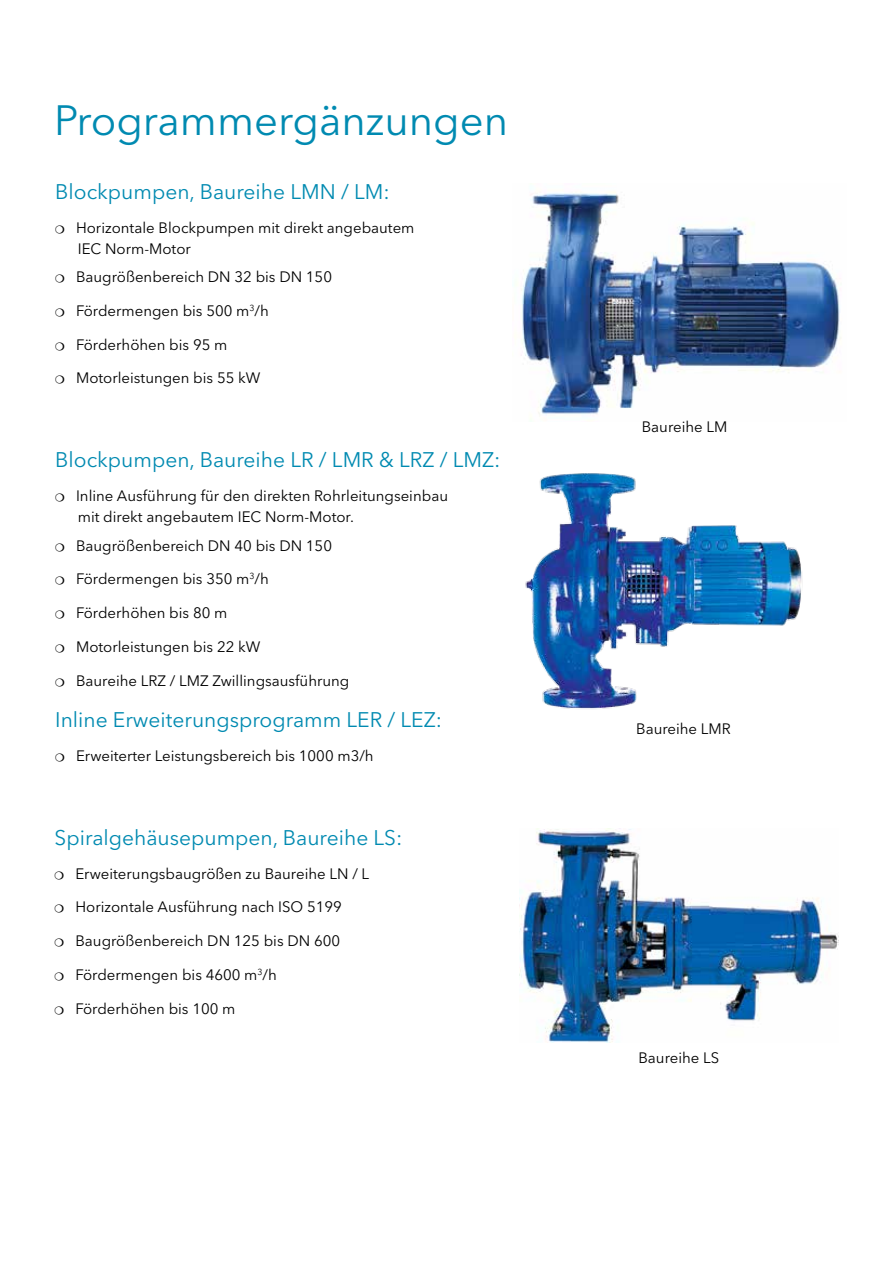
<style>
.page{position:relative;width:893px;height:1263px;background:#fff}
.page>*{position:absolute;margin:0;border:0;box-sizing:border-box;transform-origin:0 0}
.t1{font:42px "Avenir Next LT Pro";color:#008ab1}
.t2{font:21px "Avenir Next LT Pro";color:#008ab1}
.t3{font:15px/21px "Avenir Next LT Pro";color:#000}
</style>
<div class="page">
<img style="left:519px;top:829px;width:319px;height:213px">
<img style="left:521px;top:191px;width:320px;height:224px">
<img style="left:525px;top:473px;width:278px;height:236px">
<p class="t1" style="left:54px;top:95px;width:456px">Programmergänzungen</p>
<p class="t2" style="left:55px;top:179px;width:336px">Blockpumpen, Baureihe LMN / LM:</p>
<p class="t3" style="left:76px;top:217px;width:340px">Horizontale Blockpumpen mit direkt angebautem<br>IEC Norm-Motor</p>
<p class="t3" style="left:76px;top:266px;width:257px">Baugrößenbereich DN 32 bis DN 150</p>
<p class="t3" style="left:76px;top:300px;width:194px">Fördermengen bis 500 m<sup>3</sup>/h</p>
<p class="t3" style="left:76px;top:334px;width:153px">Förderhöhen bis 95 m</p>
<p class="t3" style="left:76px;top:368px;width:186px">Motorleistungen bis 55 kW</p>
<p class="t2" style="left:55px;top:448px;width:447px">Blockpumpen, Baureihe LR / LMR &amp; LRZ / LMZ:</p>
<p class="t3" style="left:76px;top:485px;width:373px">Inline Ausführung für den direkten Rohrleitungseinbau mit direkt angebautem IEC Norm-Motor.</p>
<p class="t3" style="left:76px;top:535px;width:257px">Baugrößenbereich DN 40 bis DN 150</p>
<p class="t3" style="left:76px;top:569px;width:194px">Fördermengen bis 350 m<sup>3</sup>/h</p>
<p class="t3" style="left:76px;top:602px;width:153px">Förderhöhen bis 80 m</p>
<p class="t3" style="left:76px;top:636px;width:186px">Motorleistungen bis 22 kW</p>
<p class="t3" style="left:76px;top:670px;width:275px">Baureihe LRZ / LMZ Zwillingsausführung</p>
<p class="t2" style="left:55px;top:707px;width:388px">Inline Erweiterungsprogramm LER / LEZ:</p>
<p class="t3" style="left:76px;top:745px;width:299px">Erweiterter Leistungsbereich bis 1000 m3/h</p>
<p class="t2" style="left:55px;top:825px;width:349px">Spiralgehäusepumpen, Baureihe LS:</p>
<p class="t3" style="left:75px;top:863px;width:295px">Erweiterungsbaugrößen zu Baureihe LN / L</p>
<p class="t3" style="left:75px;top:896px;width:268px">Horizontale Ausführung nach ISO 5199</p>
<p class="t3" style="left:75px;top:930px;width:266px">Baugrößenbereich DN 125 bis DN 600</p>
<p class="t3" style="left:75px;top:964px;width:203px">Fördermengen bis 4600 m<sup>3</sup>/h</p>
<p class="t3" style="left:75px;top:998px;width:162px">Förderhöhen bis 100 m</p>
<p class="t3" style="left:642px;top:416px;width:87px">Baureihe LM</p>
<p class="t3" style="left:636px;top:718px;width:96px">Baureihe LMR</p>
<p class="t3" style="left:638px;top:1048px;width:82px">Baureihe LS</p>
</div>
